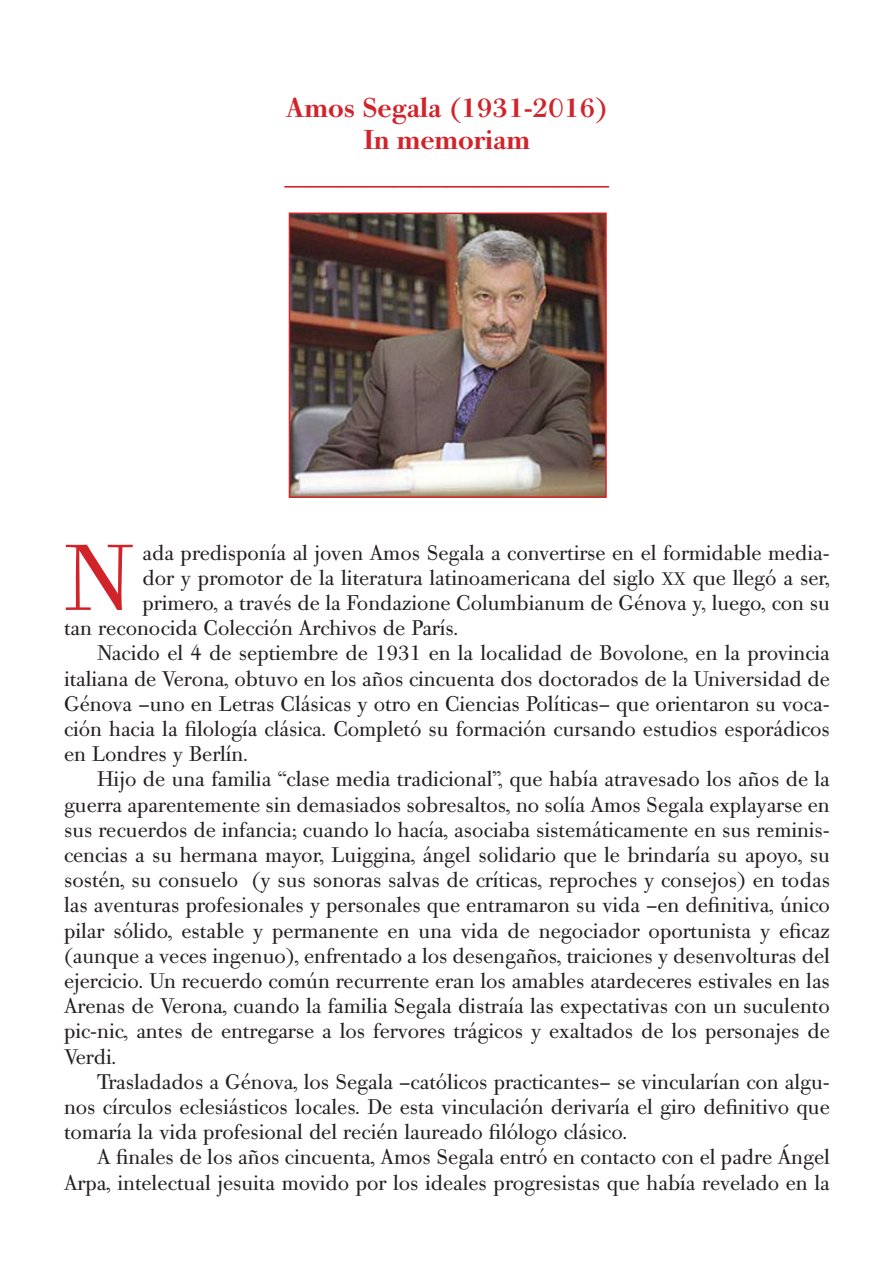
<style>
.page{position:relative;width:893px;height:1263px;background:#fff}
.page>*{position:absolute;margin:0;border:0;box-sizing:border-box;transform-origin:0 0}
.t1{font:92.4px "Bodoni Old Face BE";color:#d1232a}
.t2{font:500 27px "Bodoni Old Face BE";color:#d1232a}
.t3{font:21px/25.2px "Bodoni Old Face BE";color:#231f20;text-align:justify}
.s1{font-size:18px}
</style>
<div class="page">
<img style="left:288px;top:212px;width:319px;height:286px">
<p class="t2" style="left:286px;top:91px;width:324px">Amos Segala (1931-2016)</p>
<p class="t2" style="left:364px;top:123px;width:168px">In memoriam</p>
<p class="t2" style="left:285px;top:156px;width:326px">________________________</p>
<p class="t1" style="left:64px;top:519px;width:71px">N</p>
<p class="t3" style="left:143px;top:540px;width:689px">ada predisponía al joven Amos Segala a convertirse en el formidable media-</p>
<p class="t3" style="left:143px;top:565px;width:689px">dor y promotor de la literatura latinoamericana del siglo <span class="s1">XX</span> que llegó a ser,</p>
<p class="t3" style="left:143px;top:590px;width:689px">primero, a través de la Fondazione Columbianum de Génova y, luego, con su</p>
<p class="t3" style="left:64px;top:615px;width:396px">tan reconocida Colección Archivos de París.</p>
<p class="t3" style="left:64px;top:641px;width:767px;text-indent:33px">Nacido el 4 de septiembre de 1931 en la localidad de Bovolone, en la provincia italiana de Verona, obtuvo en los años cincuenta dos doctorados de la Universidad de Génova –uno en Letras Clásicas y otro en Ciencias Políticas– que orientaron su voca&shy;ción hacia la filología clásica. Completó su formación cursando estudios esporádicos en Londres y Berlín.</p>
<p class="t3" style="left:64px;top:767px;width:767px;text-indent:33px">Hijo de una familia “clase media tradicional”, que había atravesado los años de la guerra aparentemente sin demasiados sobresaltos, no solía Amos Segala explayarse en sus recuerdos de infancia; cuando lo hacía, asociaba sistemáticamente en sus reminis&shy;cencias a su hermana mayor, Luiggina, ángel solidario que le brindaría su apoyo, su sostén, su consuelo (y sus sonoras salvas de críticas, reproches y consejos) en todas las aventuras profesionales y personales que entramaron su vida –en definitiva, único pilar sólido, estable y permanente en una vida de negociador oportunista y eficaz (aunque a veces ingenuo), enfrentado a los desengaños, traiciones y desenvolturas del ejercicio. Un recuerdo común recurrente eran los amables atardeceres estivales en las Arenas de Verona, cuando la familia Segala distraía las expectativas con un suculento pic-nic, antes de entregarse a los fervores trágicos y exaltados de los personajes de Verdi.</p>
<p class="t3" style="left:64px;top:1069px;width:767px;text-indent:33px">Trasladados a Génova, los Segala –católicos practicantes– se vincularían con algu&shy;nos círculos eclesiásticos locales. De esta vinculación derivaría el giro definitivo que tomaría la vida profesional del recién laureado filólogo clásico.</p>
<p class="t3" style="left:64px;top:1145px;width:767px;text-align:right">A finales de los años cincuenta, Amos Segala entró en contacto con el padre Ángel<br>Arpa, intelectual jesuita movido por los ideales progresistas que había revelado en la</p>
</div>
